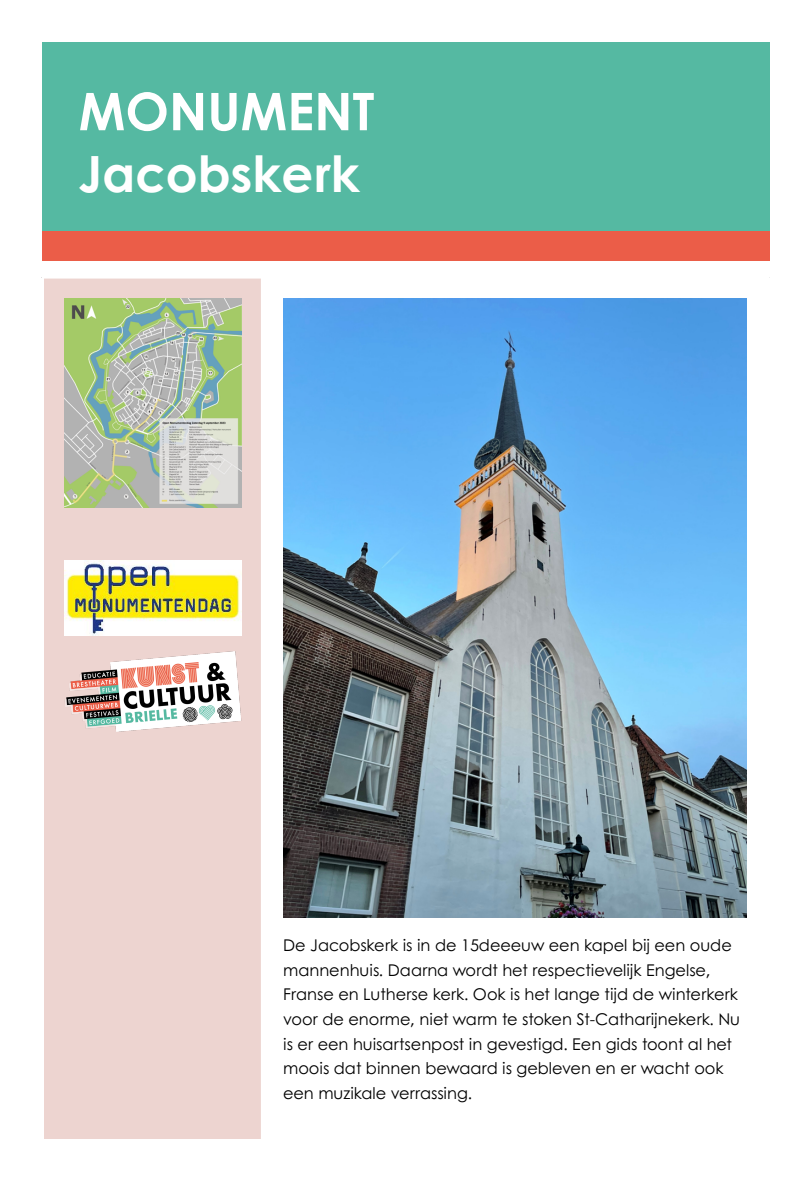
<style>
.page{position:relative;width:810px;height:1181px;background:#fff}
.page>*{position:absolute;margin:0;border:0;box-sizing:border-box;transform-origin:0 0}
.t1{font:700 51.9px "Century Gothic";color:#fff}
.t2{font:700 49.95px "Century Gothic";color:#fff}
.t3{font:16.2px/24.8px "Century Gothic";color:#000}
</style>
<div class="page">
<div style="left:42px;top:42px;width:727px;height:218px;background:#55b9a2"></div>
<div style="left:42px;top:231px;width:727px;height:29px;background:#eb5d48"></div>
<div style="left:43px;top:277px;width:219px;height:861px;background:#edd4d0"></div>
<img style="left:64px;top:299px;width:177px;height:208px">
<img style="left:64px;top:560px;width:177px;height:75px">
<img style="left:64px;top:651px;width:177px;height:80px">
<img style="left:283px;top:299px;width:464px;height:618px">
<hr style="left:42px;top:278px;width:2px;height:860px;background:#fff">
<hr style="left:261px;top:278px;width:2px;height:860px;background:#fff">
<hr style="left:42px;top:276px;width:727px;height:2px;background:#fff">
<p class="t1" style="left:79px;top:72px;width:297px">MONUMENT</p>
<p class="t2" style="left:79px;top:136px;width:283px">Jacobskerk</p>
<p class="t3" style="left:283px;top:931px;width:459px">De Jacobskerk is in de 15deeeuw een kapel bij een oude mannenhuis. Daarna wordt het respectievelijk Engelse, Franse en Lutherse kerk. Ook is het lange tijd de winterkerk voor de enorme, niet warm te stoken St-Catharijnekerk. Nu is er een huisartsenpost in gevestigd. Een gids toont al het moois dat binnen bewaard is gebleven en er wacht ook een muzikale verrassing.</p>
</div>
